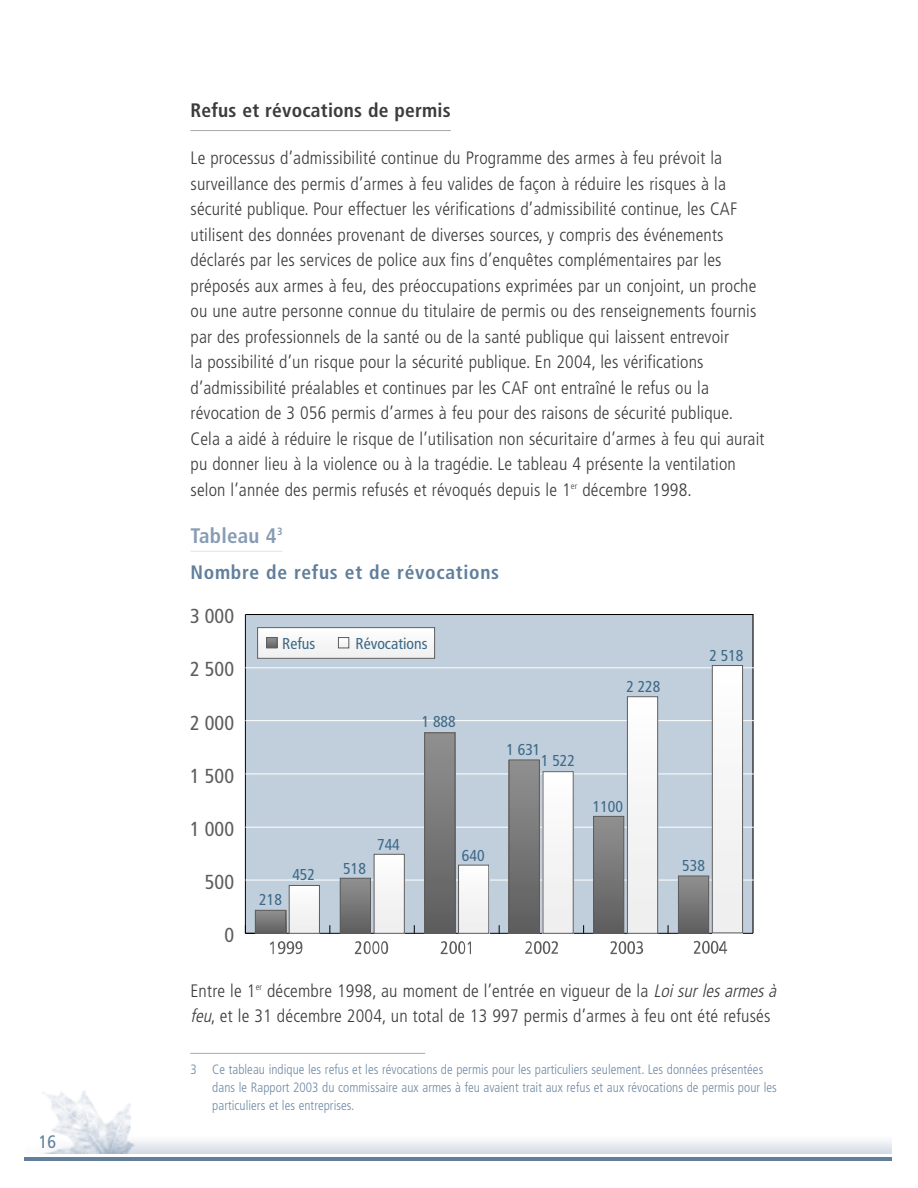
<style>
.page{position:relative;width:918px;height:1188px;background:#fff}
.page>*{position:absolute;margin:0;border:0;box-sizing:border-box;transform-origin:0 0}
.t1{font:700 condensed 21px "Frutiger";letter-spacing:.01em;color:#879cb4}
.t2{font:condensed 20.25px "Frutiger";color:#5c5c5c}
.t3{font:700 condensed 19.5px "Frutiger";letter-spacing:.035em;color:#617e9b}
.t4{font:700 condensed 19.5px "Frutiger";letter-spacing:.01em;color:#3c3c3c}
.t5{font:300 condensed 18px/25.5px "Frutiger";letter-spacing:.01em;color:#3c3c3c}
.t6{font:condensed 18px "Frutiger";color:#617e9b}
.t7{font:condensed 15.75px "Frutiger";color:#3d6987}
.t8{font:300 condensed 13.5px/18px "Frutiger";letter-spacing:.005em;color:#708aa4}
.s1{font-style:italic}
</style>
<div class="page">
<hr style="left:25px;top:1158px;width:867px;height:3px;background:#617e9b">
<img style="left:42px;top:1052px;width:850px;height:102px">
<hr style="left:190px;top:130px;width:261px;height:1px;background:#a7a7a7">
<hr style="left:190px;top:551px;width:92px;height:1px;background:#dfe3eb">
<div style="left:246px;top:614px;width:507px;height:319px;background:#c1cfdc"></div>
<svg style="left:270px;top:941px;width:32px;height:13px"></svg>
<svg style="left:355px;top:941px;width:33px;height:13px"></svg>
<svg style="left:441px;top:941px;width:30px;height:13px"></svg>
<svg style="left:525px;top:941px;width:33px;height:13px"></svg>
<svg style="left:610px;top:941px;width:33px;height:13px"></svg>
<div style="left:257px;top:628px;width:177px;height:30px;background:#f6f6f6"></div>
<div style="left:257px;top:627px;width:178px;height:32px;border:1px solid #5c5c5c"></div>
<svg style="left:268px;top:639px;width:7px;height:7px"></svg>
<div style="left:266px;top:637px;width:11px;height:11px;border:1px solid #5c5c5c"></div>
<div style="left:338px;top:637px;width:11px;height:11px;border:1px solid #5c5c5c"></div>
<hr style="left:245px;top:933px;width:508px;height:1px;background:#000">
<hr style="left:753px;top:615px;width:1px;height:318px;background:#000">
<hr style="left:245px;top:615px;width:1px;height:318px;background:#000">
<svg style="left:245px;top:925px;width:10px;height:9px"></svg>
<hr style="left:245px;top:880px;width:518px;height:1px;background:#fff">
<hr style="left:245px;top:827px;width:519px;height:1px;background:#fff">
<hr style="left:245px;top:773px;width:519px;height:1px;background:#fff">
<hr style="left:245px;top:720px;width:519px;height:1px;background:#fff">
<hr style="left:245px;top:667px;width:529px;height:1px;background:#fff">
<hr style="left:245px;top:614px;width:508px;height:1px;background:#000">
<div style="left:290px;top:885px;width:30px;height:48px;background:#f5f5f5"></div>
<div style="left:289px;top:885px;width:31px;height:49px;border:1px solid #5c5c5c"></div>
<div style="left:374px;top:854px;width:30px;height:79px;background:#f4f4f4"></div>
<div style="left:374px;top:854px;width:31px;height:80px;border:1px solid #5c5c5c"></div>
<div style="left:459px;top:865px;width:30px;height:68px;background:#f5f5f5"></div>
<div style="left:458px;top:865px;width:31px;height:69px;border:1px solid #5c5c5c"></div>
<div style="left:543px;top:772px;width:30px;height:161px;background:#f5f5f5"></div>
<div style="left:543px;top:771px;width:31px;height:163px;border:1px solid #5c5c5c"></div>
<div style="left:627px;top:697px;width:31px;height:236px;background:#f4f4f4"></div>
<div style="left:627px;top:696px;width:31px;height:238px;border:1px solid #5c5c5c"></div>
<div style="left:712px;top:666px;width:30px;height:267px;background:#f4f4f4"></div>
<div style="left:712px;top:665px;width:31px;height:268px;border:1px solid #5c5c5c"></div>
<svg style="left:257px;top:912px;width:27px;height:20px"></svg>
<div style="left:255px;top:910px;width:31px;height:24px;border:1px solid #5c5c5c"></div>
<div style="left:340px;top:878px;width:31px;height:55px;background:linear-gradient(to bottom,#919191,#5e5e5e)"></div>
<div style="left:340px;top:878px;width:31px;height:56px;border:1px solid #5c5c5c"></div>
<div style="left:425px;top:733px;width:30px;height:200px;background:linear-gradient(to bottom,#919191,#5d5d5d)"></div>
<div style="left:424px;top:732px;width:31px;height:202px;border:1px solid #5c5c5c"></div>
<div style="left:509px;top:760px;width:30px;height:173px;background:linear-gradient(to bottom,#919191,#5d5d5d)"></div>
<div style="left:509px;top:759px;width:31px;height:175px;border:1px solid #5c5c5c"></div>
<div style="left:594px;top:816px;width:30px;height:117px;background:linear-gradient(to bottom,#919191,#5d5d5d)"></div>
<div style="left:593px;top:816px;width:31px;height:118px;border:1px solid #5c5c5c"></div>
<div style="left:678px;top:876px;width:31px;height:57px;background:linear-gradient(to bottom,#919191,#5e5e5e)"></div>
<div style="left:678px;top:876px;width:31px;height:58px;border:1px solid #5c5c5c"></div>
<svg style="left:694px;top:941px;width:33px;height:13px"></svg>
<hr style="left:190px;top:1053px;width:235px;height:1px;background:#9eafc4">
<p class="t6" style="left:39px;top:1134px;width:19px">16</p>
<p class="t4" style="left:190px;top:103px;width:262px">Refus et révocations de permis</p>
<p class="t5" style="left:190px;top:147px;width:576px">Le processus d’admissibilité continue du Programme des armes à feu prévoit la surveillance des permis d’armes à feu valides de façon à réduire les risques à la sécurité publique. Pour effectuer les vérifications d’admissibilité continue, les CAF utilisent des données provenant de diverses sources, y compris des événements déclarés par les services de police aux fins d’enquêtes complémentaires par les préposés aux armes à feu, des préoccupations exprimées par un conjoint, un proche ou une autre personne connue du titulaire de permis ou des renseignements fournis par des professionnels de la santé ou de la santé publique qui laissent entrevoir<br>la possibilité d’un risque pour la sécurité publique. En 2004, les vérifications d’admissibilité préalables et continues par les CAF ont entraîné le refus ou la révocation de 3 056 permis d’armes à feu pour des raisons de sécurité publique.<br>Cela a aidé à réduire le risque de l’utilisation non sécuritaire d’armes à feu qui aurait pu donner lieu à la violence ou à la tragédie. Le tableau 4 présente la ventilation selon l’année des permis refusés et révoqués depuis le 1<sup>er</sup> décembre 1998.</p>
<p class="t1" style="left:190px;top:527px;width:93px">Tableau 4<sup>3</sup></p>
<p class="t3" style="left:190px;top:565px;width:310px">Nombre de refus et de révocations</p>
<p class="t2" style="left:190px;top:608px;width:45px">3 000</p>
<p class="t2" style="left:190px;top:661px;width:45px">2 500</p>
<p class="t2" style="left:190px;top:714px;width:45px">2 000</p>
<p class="t2" style="left:190px;top:768px;width:45px">1 500</p>
<p class="t2" style="left:190px;top:821px;width:45px">1 000</p>
<p class="t2" style="left:205px;top:874px;width:31px">500</p>
<p class="t2" style="left:224px;top:927px;width:11px">0</p>
<p class="t7" style="left:282px;top:637px;width:34px">Refus</p>
<p class="t7" style="left:356px;top:637px;width:74px">Révocations</p>
<p class="t7" style="left:422px;top:715px;width:36px">1 888</p>
<p class="t7" style="left:259px;top:893px;width:24px">218</p>
<p class="t7" style="left:292px;top:868px;width:24px">452</p>
<p class="t7" style="left:343px;top:862px;width:24px">518</p>
<p class="t7" style="left:377px;top:838px;width:24px">744</p>
<p class="t7" style="left:462px;top:849px;width:24px">640</p>
<p class="t7" style="left:626px;top:681px;width:36px">2 228</p>
<p class="t7" style="left:507px;top:743px;width:36px">1 631</p>
<p class="t7" style="left:541px;top:755px;width:36px">1 522</p>
<p class="t7" style="left:593px;top:800px;width:32px">1100</p>
<p class="t7" style="left:709px;top:650px;width:36px">2 518</p>
<p class="t7" style="left:682px;top:860px;width:24px">538</p>
<p class="t5" style="left:190px;top:979px;width:591px">Entre le 1<sup>er</sup> décembre 1998, au moment de l’entrée en vigueur de la <span class="s1">Loisurlesarmesà feu</span>, et le 31 décembre 2004, un total de 13 997 permis d’armes à feu ont été refusés</p>
<p class="t8" style="left:212px;top:1062px;width:566px;text-indent:-22px">3 Ce tableau indique les refus et les révocations de permis pour les particuliers seulement. Les données présentées dans le Rapport 2003 du commissaire aux armes à feu avaient trait aux refus et aux révocations de permis pour les particuliers et les entreprises.</p>
</div>
